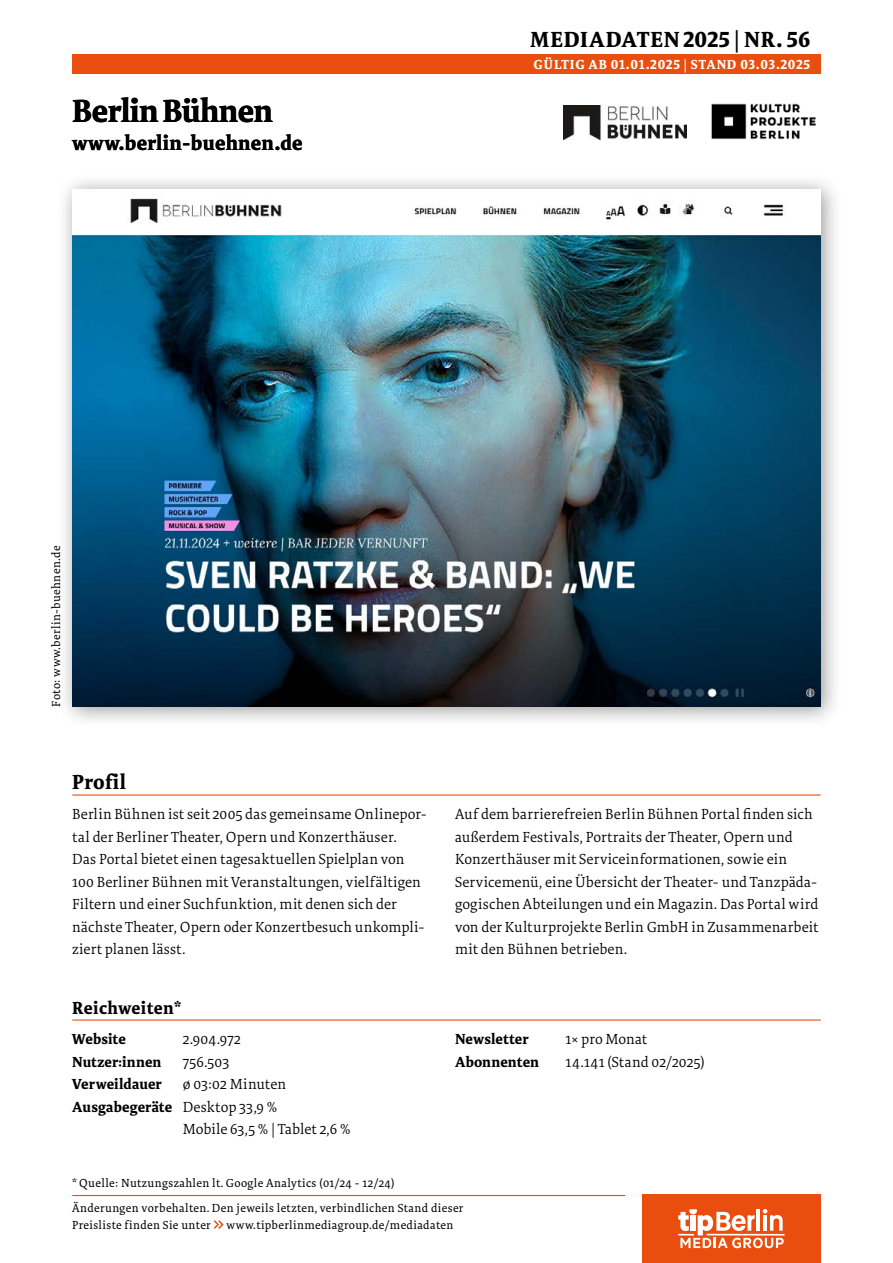
<style>
.page{position:relative;width:893px;height:1263px;background:#fff}
.page>*{position:absolute;margin:0;border:0;box-sizing:border-box;transform-origin:0 0}
.t1{font:700 33px "Tundra Pro";letter-spacing:-.02em;color:#000}
.t2{font:700 22.5px "Tundra Pro";letter-spacing:.03em;color:#000}
.t3{font:700 21px "Tundra Pro";letter-spacing:.01em;color:#000}
.t4{font:700 18px "Tundra Pro";letter-spacing:.015em;color:#000}
.t5{font:300 15px/22.5px "Tundra Pro";letter-spacing:.01em;color:#000}
.t6{font:700 15px "Tundra Pro";letter-spacing:.005em;color:#000}
.t7{font:300 15px "Tundra Pro";letter-spacing:-.01em;color:#000}
.t8{font:700 13.5px "Tundra Pro";letter-spacing:.06em;color:#fff}
.t9{font:12px/16.5px "Tundra Pro";letter-spacing:.03em;color:#000}
.s1{font-weight:300}
</style>
<div class="page">
<div style="left:642px;top:1195px;width:179px;height:68px;background:#e94e0f"></div>
<svg style="left:678px;top:1209px;width:106px;height:39px"></svg>
<hr style="left:707px;top:1234px;width:77px;height:1px;background:#fff">
<div style="left:72px;top:54px;width:749px;height:19px;background:#e94e0f"></div>
<hr style="left:72px;top:1195px;width:553px;height:1px;background:#e94e0f">
<svg style="left:213px;top:1220px;width:11px;height:9px"></svg>
<img style="left:563px;top:105px;width:124px;height:34px">
<img style="left:711px;top:103px;width:105px;height:37px">
<hr style="left:72px;top:794px;width:749px;height:1px;background:#e94e0f">
<div style="left:56px;top:173px;width:787px;height:555px;background:#000;opacity:.4"></div>
<img style="left:72px;top:189px;width:749px;height:517px">
<hr style="left:72px;top:1019px;width:749px;height:1px;background:#e94e0f">
<h1 class="t1" style="left:72px;top:89px;width:202px">Berlin Bühnen</h1>
<h3 class="t3" style="left:72px;top:130px;width:232px">www.berlin-buehnen.de</h3>
<h2 class="t2" style="left:530px;top:25px;width:281px">MEDIADATEN 2025 | NR. 56</h2>
<p class="t8" style="left:534px;top:55px;width:278px">GÜLTIG AB 01.01.2025 | STAND 03.03.2025</p>
<p class="t9" style="left:48px;top:707px;width:162px;rotate:-90deg">Foto: www.berlin-buehnen.de</p>
<h3 class="t3" style="left:72px;top:769px;width:55px">Profil</h3>
<p class="t5" style="left:72px;top:803px;width:356px">Berlin Bühnen ist seit 2005 das gemeinsame Onlinepor&shy;tal der Berliner Theater, Opern und Konzerthäuser.<br>Das Portal bietet einen tagesaktuellen Spielplan von 100 Berliner Bühnen mit Veranstaltungen, vielfältigen Filtern und einer Suchfunktion, mit denen sich der nächste Theater, Opern oder Konzertbesuch unkompli&shy;ziert planen lässt.</p>
<p class="t5" style="left:455px;top:803px;width:365px">Auf dem barrierefreien Berlin Bühnen Portal finden sich außerdem Festivals, Portraits der Theater, Opern und Konzerthäuser mit Serviceinformationen, sowie ein Servicemenü, eine Übersicht der Theater- und Tanzpäda&shy;gogischen Abteilungen und ein Magazin. Das Portal wird von der Kulturprojekte Berlin GmbH in Zusammenarbeit mit den Bühnen betrieben.</p>
<p class="t4" style="left:72px;top:996px;width:111px">Reichweiten*</p>
<p class="t6" style="left:72px;top:1029px;width:55px">Website</p>
<p class="t5" style="left:183px;top:1028px;width:60px">2.904.972</p>
<p class="t6" style="left:72px;top:1052px;width:91px">Nutzer:innen</p>
<p class="t5" style="left:183px;top:1051px;width:48px">756.503</p>
<p class="t6" style="left:72px;top:1074px;width:91px">Verweildauer</p>
<p class="t5" style="left:183px;top:1073px;width:105px">ø 03:02 Minuten</p>
<p class="t6" style="left:72px;top:1097px;width:206px">Ausgabegeräte <span class="s1">Desktop 33,9 %</span></p>
<p class="t7" style="left:183px;top:1120px;width:169px">Mobile 63,5 % | Tablet 2,6 %</p>
<p class="t9" style="left:72px;top:1175px;width:324px">* Quelle: Nutzungszahlen lt. Google Analytics (01/24 - 12/24)</p>
<p class="t6" style="left:455px;top:1029px;width:75px">Newsletter</p>
<p class="t7" style="left:566px;top:1030px;width:83px">1× pro Monat</p>
<p class="t6" style="left:455px;top:1052px;width:86px">Abonnenten</p>
<p class="t5" style="left:566px;top:1051px;width:141px">14.141 (Stand 02/2025)</p>
<p class="t9" style="left:72px;top:1200px;width:393px">Änderungen vorbehalten. Den jeweils letzten, verbindlichen Stand dieser<br>Preisliste finden Sie unter</p>
<p class="t9" style="left:226px;top:1217px;width:228px">www.tipberlinmediagroup.de/mediadaten</p>
</div>
